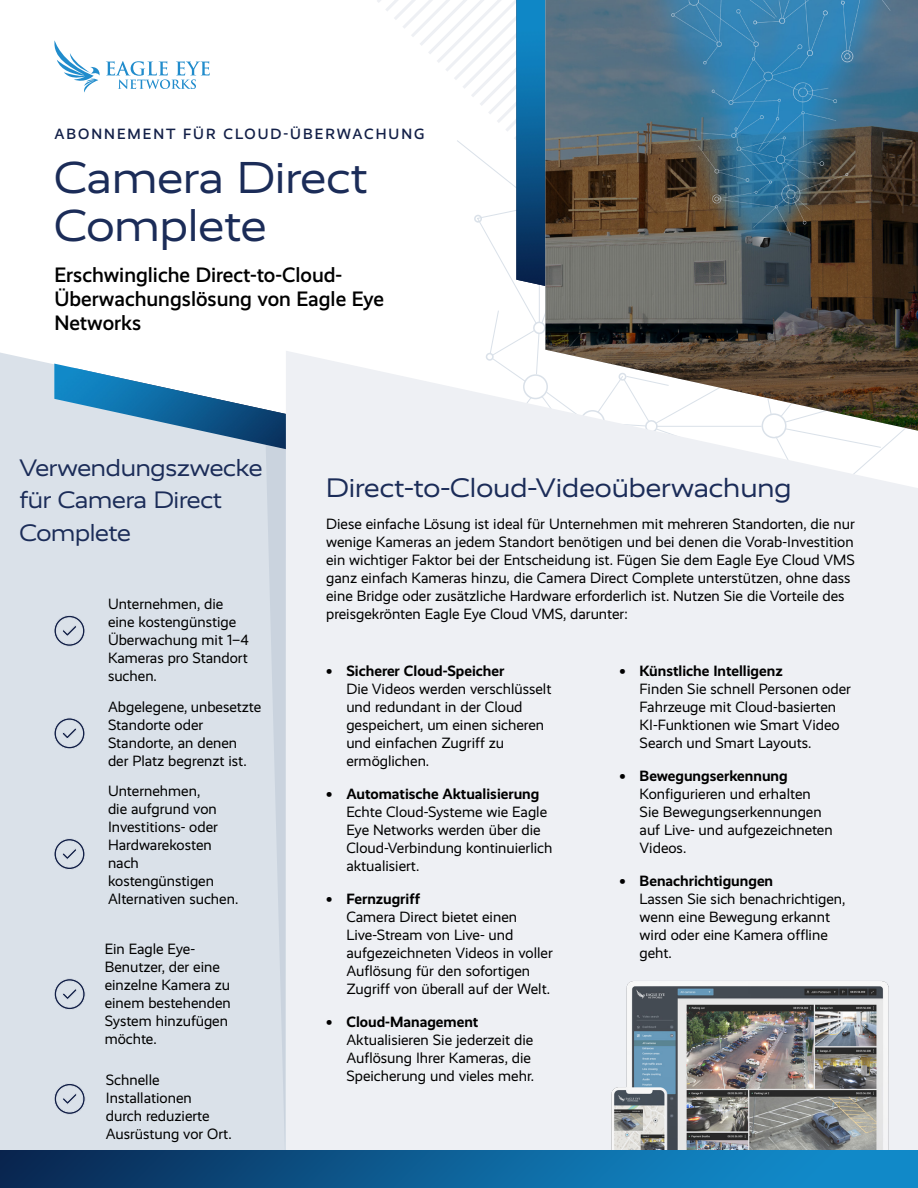
<style>
.page{position:relative;width:918px;height:1188px;background:#fff}
.page>*{position:absolute;margin:0;border:0;box-sizing:border-box;transform-origin:0 0}
.t1{font:45px/48px "Realist Wide";color:#1b2c58}
.t2{font:27px "Realist Wide";color:#1b2c58}
.t3{font:24px/32.5px "Realist Wide";letter-spacing:-.01em;color:#1b2c58}
.t4{font:500 21px/24px "Realist";color:#000}
.t5{font:15px/18px "Realist";color:#000}
.t6{font:700 15px "Realist";color:#000}
.t7{font:500 15px "Realist";letter-spacing:.135em;color:#132048}
</style>
<div class="page">
<img style="left:54px;top:364px;width:108px;height:23px">
<div style="left:0;top:387px;width:286px;height:763px;background:#dae1e9"></div>
<svg style="left:266px;top:445px;width:20px;height:705px;background:#d1d9e2"></svg>
<div style="left:286px;top:351px;width:632px;height:799px;background:#eef0f4"></div>
<svg style="left:373px;top:0;width:545px;height:585px"></svg>
<img style="left:516px;top:0;width:29px;height:325px">
<img style="left:545px;top:0;width:373px;height:431px">
<svg style="left:54px;top:40px;width:156px;height:53px"></svg>
<svg style="left:54px;top:615px;width:31px;height:32px"></svg>
<svg style="left:54px;top:718px;width:31px;height:31px"></svg>
<svg style="left:54px;top:838px;width:31px;height:32px"></svg>
<svg style="left:54px;top:978px;width:32px;height:32px"></svg>
<svg style="left:54px;top:1083px;width:32px;height:32px"></svg>
<img style="left:541px;top:966px;width:371px;height:184px">
<img style="left:0;top:1150px;width:918px;height:38px">
<p class="t7" style="left:54px;top:125px;width:372px">ABONNEMENT FÜR CLOUD-ÜBERWACHUNG</p>
<h1 class="t1" style="left:54px;top:154px;width:315px">Camera Direct<br>Complete</h1>
<h3 class="t4" style="left:54px;top:263px;width:331px">Erschwingliche Direct-to-Cloud-<br>Überwachungslösung von Eagle Eye<br>Networks</h3>
<h3 class="t3" style="left:19px;top:451px;width:245px">Verwendungszwecke für Camera Direct<br>Complete</h3>
<p class="t5" style="left:108px;top:595px;width:142px">Unternehmen, die eine kostengünstige<br>Überwachung mit 1–4<br>Kameras pro Standort suchen.</p>
<p class="t5" style="left:108px;top:698px;width:155px">Abgelegene, unbesetzte<br>Standorte oder<br>Standorte, an denen der Platz begrenzt ist.</p>
<p class="t5" style="left:108px;top:782px;width:132px">Unternehmen,<br>die aufgrund von<br>Investitions- oder<br>Hardwarekosten nach kostengünstigen<br>Alternativen suchen.</p>
<p class="t5" style="left:105px;top:940px;width:128px">Ein Eagle Eye-<br>Benutzer, der eine einzelne Kamera zu einem bestehenden<br>System hinzufügen möchte.</p>
<p class="t5" style="left:106px;top:1071px;width:127px">Schnelle<br>Installationen durch reduzierte<br>Ausrüstung vor Ort.</p>
<h2 class="t2" style="left:326px;top:472px;width:467px">Direct-to-Cloud-Videoüberwachung</h2>
<p class="t5" style="left:326px;top:515px;width:530px">Diese einfache Lösung ist ideal für Unternehmen mit mehreren Standorten, die nur wenige Kameras an jedem Standort benötigen und bei denen die Vorab-Investition ein wichtiger Faktor bei der Entscheidung ist. Fügen Sie dem Eagle Eye Cloud VMS ganz einfach Kameras hinzu, die Camera Direct Complete unterstützen, ohne dass eine Bridge oder zusätzliche Hardware erforderlich ist. Nutzen Sie die Vorteile des preisgekrönten Eagle Eye Cloud VMS, darunter:</p>
<p class="t6" style="left:326px;top:662px;width:180px">• Sicherer Cloud-Speicher</p>
<p class="t5" style="left:346px;top:680px;width:207px">Die Videos werden verschlüsselt und redundant in der Cloud gespeichert, um einen sicheren und einfachen Zugriff zu ermöglichen.</p>
<p class="t6" style="left:326px;top:785px;width:215px">• Automatische Aktualisierung</p>
<p class="t5" style="left:346px;top:803px;width:208px">Echte Cloud-Systeme wie Eagle<br>Eye Networks werden über die<br>Cloud-Verbindung kontinuierlich aktualisiert.</p>
<p class="t6" style="left:326px;top:890px;width:95px">• Fernzugriff</p>
<p class="t5" style="left:346px;top:908px;width:208px">Camera Direct bietet einen<br>Live-Stream von Live- und aufgezeichneten Videos in voller<br>Auflösung für den sofortigen<br>Zugriff von überall auf der Welt.</p>
<p class="t6" style="left:326px;top:1013px;width:154px">• Cloud-Management</p>
<p class="t5" style="left:346px;top:1031px;width:189px">Aktualisieren Sie jederzeit die<br>Auflösung Ihrer Kameras, die<br>Speicherung und vieles mehr.</p>
<p class="t6" style="left:619px;top:662px;width:165px">• Künstliche Intelligenz</p>
<p class="t5" style="left:640px;top:680px;width:213px">Finden Sie schnell Personen oder<br>Fahrzeuge mit Cloud-basierten<br>KI-Funktionen wie Smart Video<br>Search und Smart Layouts.</p>
<p class="t6" style="left:619px;top:767px;width:170px">• Bewegungserkennung</p>
<p class="t5" style="left:640px;top:785px;width:195px">Konfigurieren und erhalten<br>Sie Bewegungserkennungen auf Live- und aufgezeichneten<br>Videos.</p>
<p class="t6" style="left:619px;top:872px;width:155px">• Benachrichtigungen</p>
<p class="t5" style="left:640px;top:890px;width:207px">Lassen Sie sich benachrichtigen, wenn eine Bewegung erkannt wird oder eine Kamera offline geht.</p>
</div>
